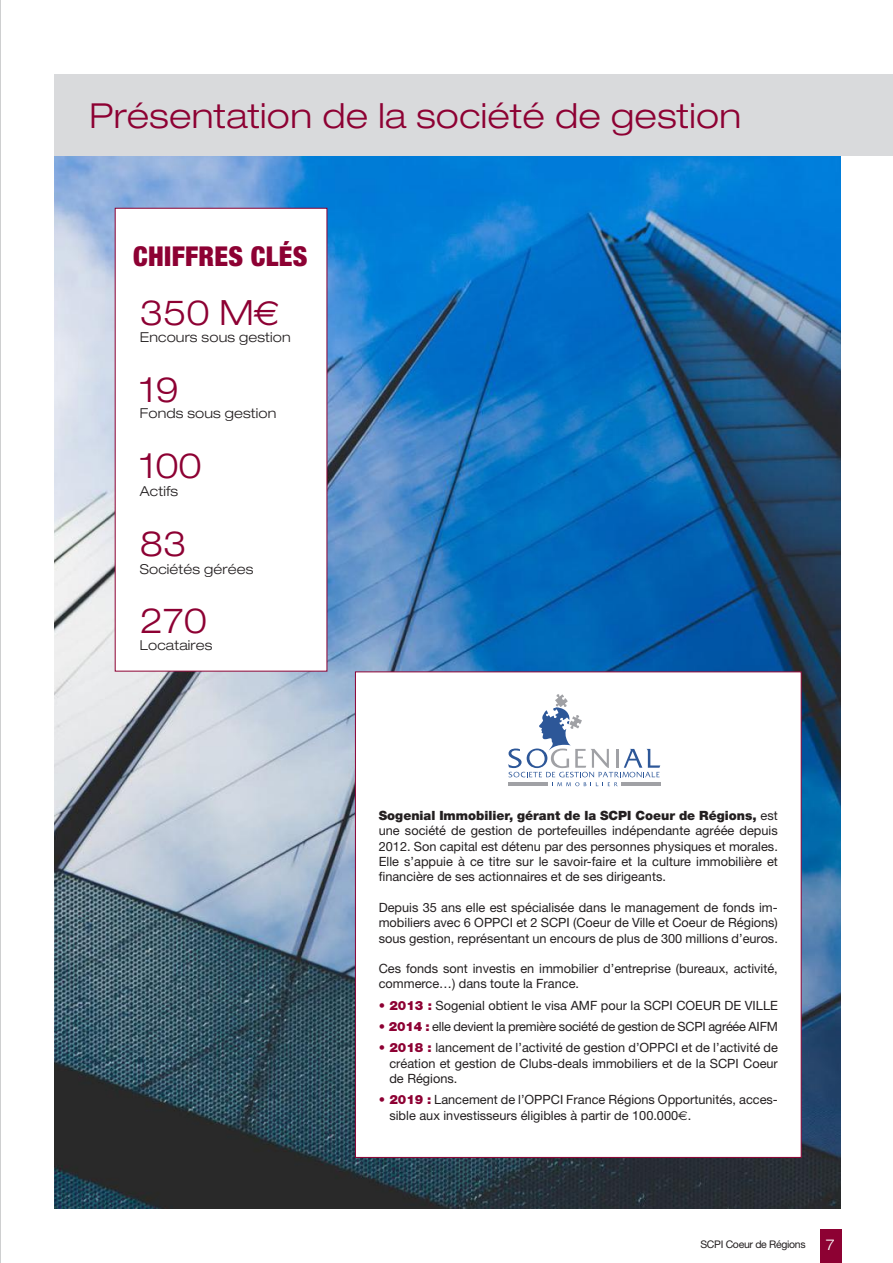
<style>
.page{position:relative;width:893px;height:1263px;background:#fff}
.page>*{position:absolute;margin:0;border:0;box-sizing:border-box;transform-origin:0 0}
.t1{font:300 expanded 34.8px "Helvetica Neue";color:#8d0133}
.t2{font:300 expanded 34.5px "Helvetica Neue";letter-spacing:.01em;color:#8d0133}
.t3{font:900 condensed 27.45px "Helvetica Neue";letter-spacing:.01em;color:#8d0133}
.t4{font:300 expanded 15px "Helvetica Neue";color:#fff}
.t5{font:300 expanded 13.65px "Helvetica Neue";letter-spacing:.01em;color:#231f20}
.t6{font:12.75px/15.3px "Helvetica Neue";color:#231f20;text-align:justify}
.t7{font:12.75px "Helvetica Neue";letter-spacing:-.02em;color:#231f20}
.t8{font:10.5px "Helvetica Neue";letter-spacing:-.03em;color:#231f20}
.s1{font-family:"Euro Sans";font-weight:400;font-stretch:normal}
.s2{font-weight:900}
.s3{font-weight:900;color:#8d0133}
.s4{font-family:"Euro Sans"}
</style>
<div class="page">
<img style="left:54px;top:155px;width:787px;height:1054px">
<div style="left:54px;top:74px;width:839px;height:81px;background:#d9dadc"></div>
<div style="left:115px;top:208px;width:212px;height:463px;background:#fff"></div>
<div style="left:355px;top:671px;width:446px;height:487px;background:#fff;border:1px solid #8d0133"></div>
<div style="left:820px;top:1229px;width:21px;height:34px;background:#8d0133"></div>
<hr style="left:0;top:0;width:1px;height:1263px;background:#9d9fa2">
<svg style="left:508px;top:694px;width:152px;height:92px"></svg>
<hr style="left:509px;top:782px;width:39px;height:4px;background:#a0a1a5">
<hr style="left:621px;top:782px;width:39px;height:4px;background:#a0a1a5">
<p class="t2" style="left:89px;top:95px;width:654px">Présentation de la société de gestion</p>
<p class="t3" style="left:133px;top:239px;width:176px">CHIFFRES CLÉS</p>
<p class="t1" style="left:140px;top:292px;width:141px">350 M<span class="s1">€</span></p>
<p class="t5" style="left:140px;top:329px;width:152px">Encours sous gestion</p>
<p class="t1" style="left:140px;top:368px;width:40px">19</p>
<p class="t5" style="left:140px;top:405px;width:138px">Fonds sous gestion</p>
<p class="t1" style="left:140px;top:445px;width:64px">100</p>
<p class="t5" style="left:140px;top:483px;width:40px">Actifs</p>
<p class="t1" style="left:140px;top:522px;width:48px">83</p>
<p class="t5" style="left:140px;top:560px;width:115px">Sociétés gérées</p>
<p class="t1" style="left:140px;top:600px;width:69px">270</p>
<p class="t5" style="left:140px;top:637px;width:74px">Locataires</p>
<p class="t6" style="left:379px;top:808px;width:401px"><span class="s2">Sogenial Immobilier, gérant de la SCPI Coeur de Régions,</span> est une société de gestion de portefeuilles indépendante agréée depuis 2012. Son capital est détenu par des personnes physiques et morales.<br>Elle s’appuie à ce titre sur le savoir-faire et la culture immobilière et financière de ses actionnaires et de ses dirigeants.</p>
<p class="t6" style="left:379px;top:899px;width:401px">Depuis 35 ans elle est spécialisée dans le management de fonds im&shy;mobiliers avec 6 OPPCI et 2 SCPI (Coeur de Ville et Coeur de Régions) sous gestion, représentant un encours de plus de 300 millions d’euros.</p>
<p class="t6" style="left:379px;top:961px;width:401px">Ces fonds sont investis en immobilier d’entreprise (bureaux, activité, commerce…) dans toute la France.</p>
<p class="t6" style="left:379px;top:997px;width:401px"><span class="s3">• 2013 :</span> Sogenial obtient le visa AMF pour la SCPI COEUR DE VILLE</p>
<p class="t7" style="left:379px;top:1019px;width:401px"><span class="s3">• 2014 :</span> elle devient la première société de gestion de SCPI agréée AIFM</p>
<p class="t6" style="left:389px;top:1040px;width:390px;text-indent:-11px"><span class="s3">• 2018 :</span> lancement de l’activité de gestion d’OPPCI et de l’activité de création et gestion de Clubs-deals immobiliers et de la SCPI Coeur de Régions.</p>
<p class="t6" style="left:389px;top:1092px;width:390px;text-indent:-11px"><span class="s3">• 2019 :</span> Lancement de l’OPPCI France Régions Opportunités, acces&shy;sible aux investisseurs éligibles à partir de 100.000<span class="s4">€</span>.</p>
<p class="t8" style="left:700px;top:1238px;width:107px">SCPI Coeur de Régions</p>
<p class="t4" style="left:826px;top:1235px;width:10px">7</p>
</div>
